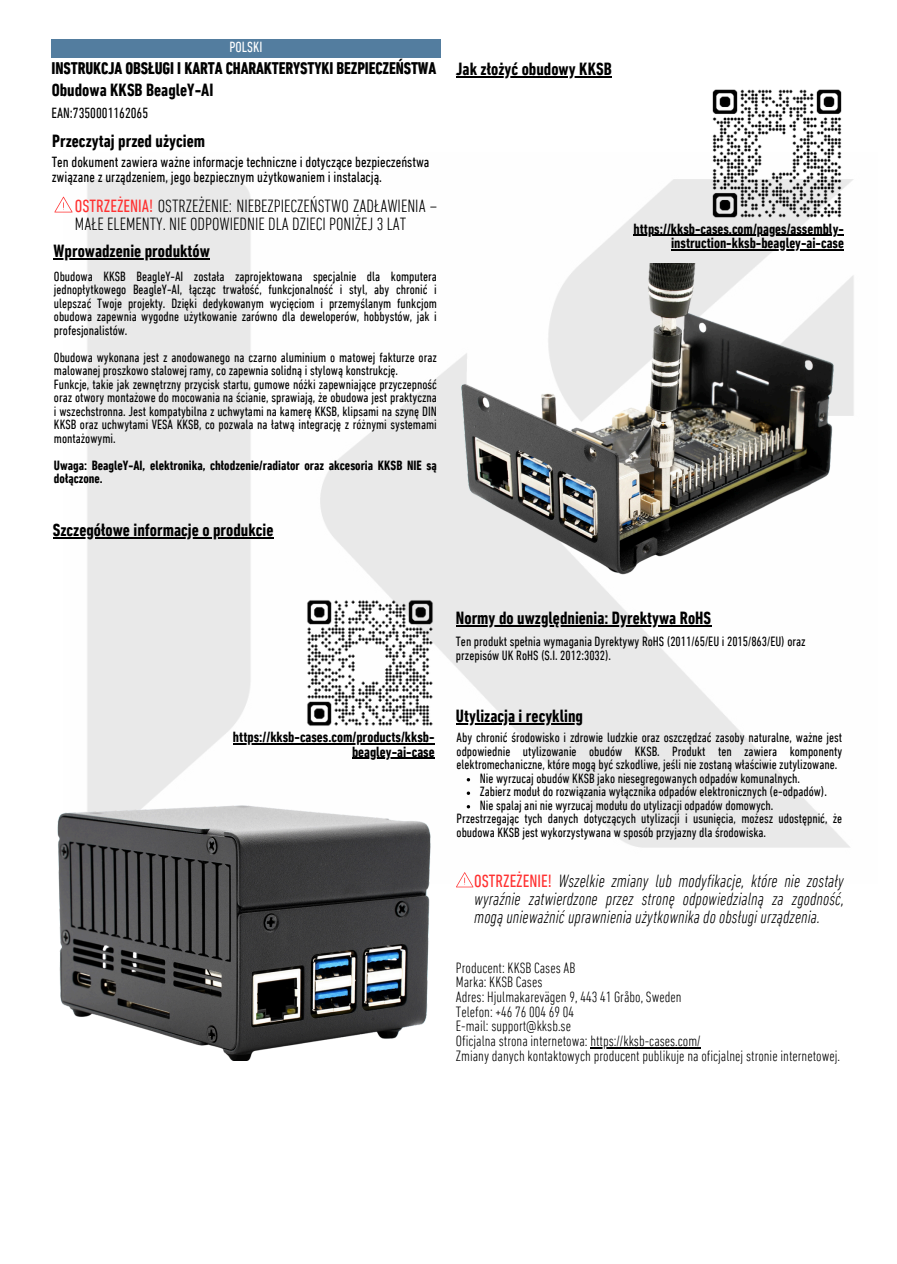
<style>
.page{position:relative;width:897px;height:1264px;background:#fff}
.page>*{position:absolute;margin:0;border:0;box-sizing:border-box;transform-origin:0 0}
.t1{font:700 condensed 18px "DIN Next LT Pro";color:#000}
.t2{font:italic 300 condensed 18px/18px "DIN Next LT Pro";color:#000;text-align:justify}
.t3{font:300 condensed 18px/18px "DIN Next LT Pro";color:#000}
.t4{font:700 condensed 17.1px "DIN Next LT Pro";color:#000}
.t5{font:300 condensed 15.15px "DIN Next LT Pro";color:#000}
.t6{font:condensed 15px/14.7px "DIN Next LT Pro";color:#000}
.t7{font:700 condensed 15px "DIN Next LT Pro";color:#000}
.t8{font:condensed 15px "DIN Next LT Pro";color:#fff}
.t9{font:condensed 13.65px/13.5px "DIN Next LT Pro";color:#000;text-align:justify}
.t10{font:700 condensed 13.65px/13.5px "DIN Next LT Pro";color:#000}
.s1{font-weight:400;color:#ff3131}
.s2{font-weight:400;font-style:normal;color:#ff3131}
</style>
<div class="page">
<img style="left:63px;top:179px;width:791px;height:669px">
<img style="left:57px;top:803px;width:378px;height:257px">
<img style="left:306px;top:599px;width:128px;height:129px">
<img style="left:456px;top:264px;width:388px;height:315px">
<img style="left:711px;top:89px;width:133px;height:130px">
<hr style="left:233px;top:743px;width:201px;height:1px;background:#000">
<hr style="left:352px;top:757px;width:82px;height:1px;background:#000">
<hr style="left:633px;top:235px;width:211px;height:1px;background:#000">
<hr style="left:671px;top:249px;width:173px;height:1px;background:#000">
<div style="left:52px;top:39px;width:389px;height:18px;background:#537d9f"></div>
<svg style="left:54px;top:197px;width:18px;height:15px"></svg>
<hr style="left:54px;top:258px;width:156px;height:1px;background:#000">
<hr style="left:53px;top:537px;width:220px;height:1px;background:#000">
<hr style="left:456px;top:76px;width:155px;height:1px;background:#000">
<svg style="left:456px;top:872px;width:17px;height:15px"></svg>
<hr style="left:456px;top:723px;width:127px;height:1px;background:#000">
<svg style="left:467px;top:791px;width:3px;height:4px"></svg>
<hr style="left:590px;top:1047px;width:110px;height:1px;background:#000">
<hr style="left:456px;top:625px;width:255px;height:1px;background:#000">
<h6 class="t8" style="left:229px;top:41px;width:34px">POLSKI</h6>
<p class="t4" style="left:52px;top:61px;width:386px">INSTRUKCJA OBSŁUGI I KARTA CHARAKTERYSTYKI BEZPIECZEŃSTWA</p>
<h3 class="t1" style="left:52px;top:83px;width:163px">Obudowa KKSB BeagleY-AI</h3>
<p class="t6" style="left:52px;top:106px;width:98px">EAN:7350001162065</p>
<p class="t1" style="left:52px;top:133px;width:154px">Przeczytaj przed użyciem</p>
<h2 class="t6" style="left:52px;top:156px;width:379px">Ten dokument zawiera ważne informacje techniczne i dotyczące bezpieczeństwa związane z urządzeniem, jego bezpiecznym użytkowaniem i instalacją.</h2>
<p class="t3" style="left:75px;top:198px;width:363px"><span class="s1">OSTRZEŻENIA!</span> OSTRZEŻENIE: NIEBEZPIECZEŃSTWO ZADŁAWIENIA –<br>MAŁE ELEMENTY. NIE ODPOWIEDNIE DLA DZIECI PONIŻEJ 3 LAT</p>
<h3 class="t1" style="left:54px;top:244px;width:158px">Wprowadzenie produktów</h3>
<h3 class="t9" style="left:54px;top:270px;width:384px">Obudowa KKSB BeagleY-AI została zaprojektowana specjalnie dla komputera jednopłytkowego BeagleY-AI, łącząc trwałość, funkcjonalność i styl, aby chronić i ulepszać Twoje projekty. Dzięki dedykowanym wycięciom i przemyślanym funkcjom obudowa zapewnia wygodne użytkowanie zarówno dla deweloperów, hobbystów, jak i profesjonalistów.</h3>
<h3 class="t9" style="left:54px;top:351px;width:384px">Obudowa wykonana jest z anodowanego na czarno aluminium o matowej fakturze oraz malowanej proszkowo stalowej ramy, co zapewnia solidną i stylową konstrukcję.</h3>
<p class="t9" style="left:54px;top:378px;width:384px">Funkcje, takie jak zewnętrzny przycisk startu, gumowe nóżki zapewniające przyczepność oraz otwory montażowe do mocowania na ścianie, sprawiają, że obudowa jest praktyczna i wszechstronna. Jest kompatybilna z uchwytami na kamerę KKSB, klipsami na szynę DIN KKSB oraz uchwytami VESA KKSB, co pozwala na łatwą integrację z różnymi systemami montażowymi.</p>
<h5 class="t10" style="left:54px;top:459px;width:384px">Uwaga: BeagleY-AI, elektronika, chłodzenie/radiator oraz akcesoria KKSB NIE są dołączone.</h5>
<p class="t1" style="left:53px;top:522px;width:222px">Szczegółowe informacje o produkcie</p>
<p class="t1" style="left:456px;top:61px;width:157px">Jak złożyć obudowy KKSB</p>
<p class="t7" style="left:633px;top:222px;width:212px">https://kksb-cases.com/pages/assembly-</p>
<h6 class="t7" style="left:671px;top:237px;width:174px">instruction-kksb-beagley-ai-case</h6>
<p class="t7" style="left:233px;top:730px;width:203px">https://kksb-cases.com/products/kksb-</p>
<h1 class="t7" style="left:352px;top:745px;width:84px">beagley-ai-case</h1>
<p class="t1" style="left:456px;top:611px;width:257px">Normy do uwzględnienia: Dyrektywa RoHS</p>
<p class="t9" style="left:456px;top:636px;width:351px">Ten produkt spełnia wymagania Dyrektywy RoHS (2011/65/EU i 2015/863/EU) oraz przepisów UK RoHS (S.I. 2012:3032).</p>
<p class="t1" style="left:456px;top:708px;width:129px">Utylizacja i recykling</p>
<h3 class="t9" style="left:456px;top:731px;width:387px">Aby chronić środowisko i zdrowie ludzkie oraz oszczędzać zasoby naturalne, ważne jest odpowiednie utylizowanie obudów KKSB. Produkt ten zawiera komponenty elektromechaniczne, które mogą być szkodliwe, jeśli nie zostaną właściwie zutylizowane.</h3>
<h3 class="t9" style="left:480px;top:772px;width:322px">Nie wyrzucaj obudów KKSB jako niesegregowanych odpadów komunalnych.</h3>
<p class="t9" style="left:480px;top:785px;width:348px">Zabierz moduł do rozwiązania wyłącznika odpadów elektronicznych (e-odpadów).</p>
<h3 class="t9" style="left:480px;top:799px;width:295px">Nie spalaj ani nie wyrzucaj modułu do utylizacji odpadów domowych.</h3>
<p class="t9" style="left:456px;top:812px;width:387px">Przestrzegając tych danych dotyczących utylizacji i usunięcia, możesz udostępnić, że obudowa KKSB jest wykorzystywana w sposób przyjazny dla środowiska.</p>
<p class="t2" style="left:474px;top:874px;width:371px"><span class="s2">OSTRZEŻENIE!</span> Wszelkie zmiany lub modyfikacje, które nie zostały wyraźnie zatwierdzone przez stronę odpowiedzialną za zgodność, mogą unieważnić uprawnienia użytkownika do obsługi urządzenia.</p>
<p class="t5" style="left:456px;top:961px;width:121px">Producent: KKSB Cases AB</p>
<p class="t5" style="left:456px;top:976px;width:88px">Marka: KKSB Cases</p>
<p class="t5" style="left:456px;top:990px;width:227px">Adres: Hjulmakarevägen 9, 443 41 Gråbo, Sweden</p>
<p class="t5" style="left:456px;top:1005px;width:120px">Telefon: +46 76 004 69 04</p>
<p class="t5" style="left:456px;top:1019px;width:117px">E-mail: support@kksb.se</p>
<h4 class="t5" style="left:456px;top:1034px;width:246px">Oficjalna strona internetowa: https://kksb-cases.com/</h4>
<p class="t5" style="left:456px;top:1049px;width:386px">Zmiany danych kontaktowych producent publikuje na oficjalnej stronie internetowej.</p>
</div>
